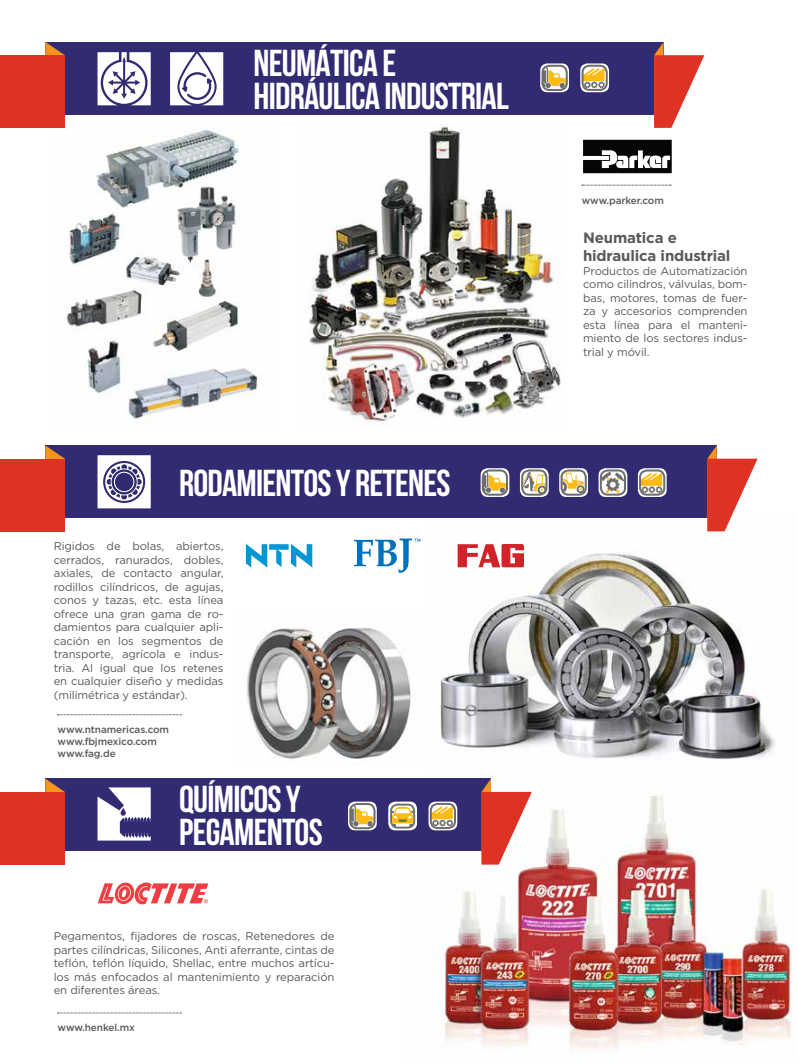
<style>
.page{position:relative;width:798px;height:1063px;background:#fff}
.page>*{position:absolute;margin:0;border:0;box-sizing:border-box;transform-origin:0 0}
.t1{font:700 37.5px/32.5px "Bebas Neue";letter-spacing:-.02em;color:#fff}
.t2{font:700 15px/18px "Gotham";letter-spacing:-.01em;color:#58595b}
.t3{font:11.25px/13.5px "Gotham";letter-spacing:-.01em;color:#58595b;text-align:justify}
.t4{font:500 10px/12px "Gotham";letter-spacing:-.01em;color:#58595b}
</style>
<div class="page">
<img style="left:444px;top:791px;width:349px;height:259px">
<img style="left:246px;top:627px;width:165px;height:132px">
<img style="left:438px;top:531px;width:337px;height:228px">
<img style="left:308px;top:125px;width:253px;height:298px">
<img style="left:66px;top:130px;width:195px;height:293px">
<div style="left:45px;top:42px;width:618px;height:72px;background:#322b72"></div>
<svg style="left:45px;top:42px;width:20px;height:13px"></svg>
<div style="left:0;top:55px;width:65px;height:73px;background:#e03125"></div>
<svg style="left:654px;top:42px;width:50px;height:86px"></svg>
<div style="left:45px;top:445px;width:671px;height:73px;background:#322b72"></div>
<svg style="left:45px;top:445px;width:20px;height:14px"></svg>
<div style="left:0;top:459px;width:65px;height:72px;background:#e03125"></div>
<svg style="left:707px;top:445px;width:50px;height:86px"></svg>
<div style="left:45px;top:779px;width:446px;height:72px;background:#322b72"></div>
<svg style="left:45px;top:779px;width:20px;height:13px"></svg>
<div style="left:0;top:792px;width:65px;height:73px;background:#e03125"></div>
<svg style="left:481px;top:779px;width:50px;height:86px"></svg>
<svg style="left:97px;top:455px;width:54px;height:53px"></svg>
<svg style="left:457px;top:544px;width:67px;height:23px"></svg>
<svg style="left:246px;top:544px;width:66px;height:24px"></svg>
<svg style="left:354px;top:539px;width:66px;height:34px"></svg>
<svg style="left:583px;top:140px;width:88px;height:33px"></svg>
<svg style="left:98px;top:882px;width:110px;height:22px"></svg>
<svg style="left:97px;top:787px;width:54px;height:54px"></svg>
<svg style="left:540px;top:63px;width:28px;height:29px"></svg>
<svg style="left:480px;top:468px;width:29px;height:29px"></svg>
<svg style="left:559px;top:468px;width:28px;height:29px"></svg>
<svg style="left:637px;top:468px;width:29px;height:29px"></svg>
<svg style="left:519px;top:468px;width:29px;height:29px"></svg>
<svg style="left:598px;top:468px;width:29px;height:29px"></svg>
<svg style="left:580px;top:63px;width:28px;height:29px"></svg>
<svg style="left:541px;top:67px;width:23px;height:21px"></svg>
<div style="left:541px;top:65px;width:26px;height:26px;border:2px solid #6e6e70;border-radius:7px"></div>
<div style="left:581px;top:65px;width:26px;height:26px;border:2px solid #6e6e70;border-radius:7px"></div>
<svg style="left:582px;top:68px;width:22px;height:20px"></svg>
<svg style="left:348px;top:802px;width:28px;height:28px"></svg>
<svg style="left:388px;top:802px;width:29px;height:28px"></svg>
<svg style="left:428px;top:802px;width:29px;height:28px"></svg>
<div style="left:429px;top:803px;width:27px;height:26px;border:2px solid #6e6e70;border-radius:7px"></div>
<svg style="left:430px;top:806px;width:23px;height:20px"></svg>
<svg style="left:349px;top:805px;width:23px;height:22px"></svg>
<div style="left:349px;top:803px;width:26px;height:26px;border:2px solid #6e6e70;border-radius:7px"></div>
<div style="left:390px;top:804px;width:25px;height:25px;border:2px solid #6e6e70;border-radius:7px"></div>
<svg style="left:391px;top:807px;width:22px;height:20px"></svg>
<svg style="left:170px;top:52px;width:53px;height:53px"></svg>
<svg style="left:97px;top:52px;width:54px;height:53px"></svg>
<svg style="left:481px;top:472px;width:24px;height:21px"></svg>
<div style="left:481px;top:469px;width:27px;height:27px;border:2px solid #6e6e70;border-radius:7px"></div>
<svg style="left:521px;top:471px;width:25px;height:24px"></svg>
<div style="left:521px;top:469px;width:26px;height:27px;border:2px solid #6e6e70;border-radius:7px"></div>
<svg style="left:563px;top:473px;width:20px;height:20px"></svg>
<div style="left:560px;top:469px;width:26px;height:27px;border:2px solid #6e6e70;border-radius:7px"></div>
<div style="left:599px;top:469px;width:26px;height:27px;border:2px solid #6e6e70;border-radius:7px"></div>
<svg style="left:600px;top:472px;width:24px;height:21px"></svg>
<div style="left:638px;top:469px;width:27px;height:27px;border:2px solid #6e6e70;border-radius:7px"></div>
<svg style="left:639px;top:473px;width:23px;height:20px"></svg>
<svg style="left:581px;top:185px;width:89px;height:1px"></svg>
<svg style="left:58px;top:715px;width:123px;height:1px"></svg>
<svg style="left:58px;top:1013px;width:123px;height:1px"></svg>
<h1 class="t1" style="left:253px;top:47px;width:256px">NEUMÁTICA E<br>HIDRÁULICA INDUSTRIAL</h1>
<h1 class="t1" style="left:179px;top:467px;width:273px">RODAMIENTOS Y RETENES</h1>
<p class="t3" style="left:54px;top:539px;width:171px">Rigidos de bolas, abiertos, cerrados, ranurados, dobles, axiales, de contacto angular, rodillos cilíndricos, de agujas, conos y tazas, etc. esta línea ofrece una gran gama de ro&shy;damientos para cualquier apli&shy;cación en los segmentos de transporte, agrícola e indus&shy;tria. Al igual que los retenes en cualquier diseño y medidas (milimétrica y estándar).</p>
<p class="t4" style="left:58px;top:724px;width:113px">www.ntnamericas.com www.fbjmexico.com www.fag.de</p>
<h1 class="t1" style="left:179px;top:782px;width:145px">QUÍMICOS Y<br>PEGAMENTOS</h1>
<p class="t3" style="left:54px;top:929px;width:282px">Pegamentos, fijadores de roscas, Retenedores de partes cilíndricas, Silicones, Anti aferrante, cintas de teflón, teflón líquido, Shellac, entre muchos artícu&shy;los más enfocados al mantenimiento y reparación en diferentes áreas.</p>
<p class="t4" style="left:58px;top:1022px;width:79px">www.henkel.mx</p>
<p class="t4" style="left:581px;top:194px;width:83px">www.parker.com</p>
<h2 class="t2" style="left:583px;top:229px;width:149px">Neumatica e hidraulica industrial</h2>
<p class="t3" style="left:583px;top:264px;width:166px">Productos de Automatización como cilindros, válvulas, bom&shy;bas, motores, tomas de fuer&shy;za y accesorios comprenden esta línea para el manteni&shy;miento de los sectores indus&shy;trial y móvil.</p>
</div>
